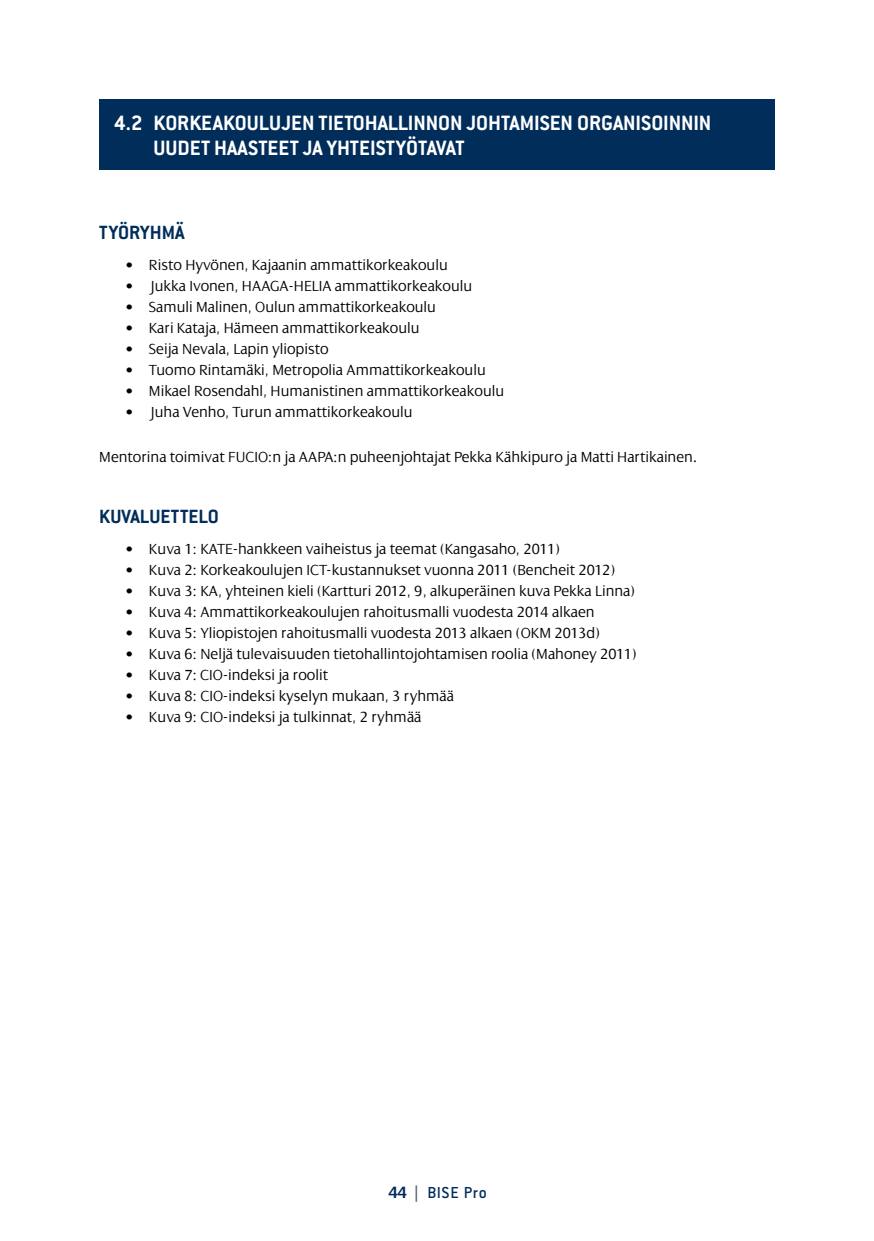
<style>
.page{position:relative;width:874px;height:1241px;background:#fff}
.page>*{position:absolute;margin:0;border:0;box-sizing:border-box;transform-origin:0 0}
.t1{font:700 22.75px "Conduit ITC";color:#fff}
.t2{font:700 21px "Conduit ITC";color:#002d5a}
.t3{font:500 17.5px "Conduit ITC Std";letter-spacing:.035em;color:#002d5a}
.t4{font:300 15.75px "Dialog";color:#000}
.s1{font-family:"Dialog";font-weight:600}
.s2{font-family:"Arial";font-weight:400;color:#54616c}
</style>
<div class="page">
<div style="left:99px;top:99px;width:675px;height:71px;background:#002d5a"></div>
<h1 class="t1" style="left:114px;top:110px;width:45px">4.2 KORK</h1>
<h1 class="t1" style="left:201px;top:110px;width:24px">EAKOULUJ</h1>
<h1 class="t1" style="left:291px;top:110px;width:74px">EN TIETOHALL</h1>
<h1 class="t1" style="left:408px;top:110px;width:18px">INNON</h1>
<h1 class="t1" style="left:466px;top:110px;width:123px">JOHTAM ISEN ORGAN</h1>
<h1 class="t1" style="left:635px;top:110px;width:74px">ISOINNIN</h1>
<h1 class="t1" style="left:114px;top:134px;width:20px">UUD</h1>
<h1 class="t1" style="left:190px;top:134px;width:276px">ET HAASTEET JA YHTEISTYÖTAVAT</h1>
<h2 class="t2" style="left:99px;top:220px;width:87px">TYÖRYHMÄ</h2>
<p class="t4" style="left:125px;top:256px;width:323px">• Risto Hyvönen, Kajaanin ammattikorkeakoulu</p>
<p class="t4" style="left:125px;top:277px;width:348px">• Jukka Ivonen, HAAGA-HELIA ammattikorkeakoulu</p>
<p class="t4" style="left:125px;top:298px;width:312px">• Samuli Malinen, Oulun ammattikorkeakoulu</p>
<p class="t4" style="left:125px;top:319px;width:295px">• Kari Kataja, Hämeen ammattikorkeakoulu</p>
<p class="t4" style="left:125px;top:340px;width:204px">• Seija Nevala, Lapin yliopisto</p>
<p class="t4" style="left:125px;top:361px;width:361px">• Tuomo Rintamäki, Metropolia Ammattikorkeakoulu</p>
<p class="t4" style="left:125px;top:382px;width:380px">• Mikael Rosendahl, Humanistinen ammattikorkeakoulu</p>
<p class="t4" style="left:125px;top:403px;width:288px">• Juha Venho, Turun ammattikorkeakoulu</p>
<p class="t4" style="left:99px;top:448px;width:599px">Mentorina toimivat FUCIO:n ja AAPA:n puheenjohtajat Pekka Kähkipuro ja Matti Hartikainen.</p>
<h2 class="t2" style="left:99px;top:504px;width:72px">KUVALUETTE</h2>
<h2 class="t2" style="left:198px;top:504px;width:22px">LO</h2>
<p class="t4" style="left:125px;top:540px;width:436px">• Kuva 1: KATE-hankkeen vaiheistus ja teemat (Kangasaho, 2011)</p>
<p class="t4" style="left:125px;top:561px;width:491px">• Kuva 2: Korkeakoulujen ICT-kustannukset vuonna 2011 (Bencheit 2012)</p>
<p class="t4" style="left:125px;top:582px;width:511px">• Kuva 3: KA, yhteinen kieli (Kartturi 2012, 9, alkuperäinen kuva Pekka Linna)</p>
<p class="t4" style="left:125px;top:603px;width:470px">• Kuva 4: Ammattikorkeakoulujen rahoitusmalli vuodesta 2014 alkaen</p>
<p class="t4" style="left:125px;top:624px;width:476px">• Kuva 5: Yliopistojen rahoitusmalli vuodesta 2013 alkaen (OKM 2013d)</p>
<p class="t4" style="left:125px;top:645px;width:512px">• Kuva 6: Neljä tulevaisuuden tietohallintojohtamisen roolia (Mahoney 2011)</p>
<p class="t4" style="left:125px;top:666px;width:204px">• Kuva 7: CIO-indeksi ja roolit</p>
<p class="t4" style="left:125px;top:687px;width:330px">• Kuva 8: CIO-indeksi kyselyn mukaan, 3 ryhmää</p>
<p class="t4" style="left:125px;top:708px;width:297px">• Kuva 9: CIO-indeksi ja tulkinnat, 2 ryhmää</p>
<p class="t3" style="left:388px;top:1181px;width:100px"><span class="s1">44</span> <span class="s2">|</span> BISE Pro</p>
</div>
